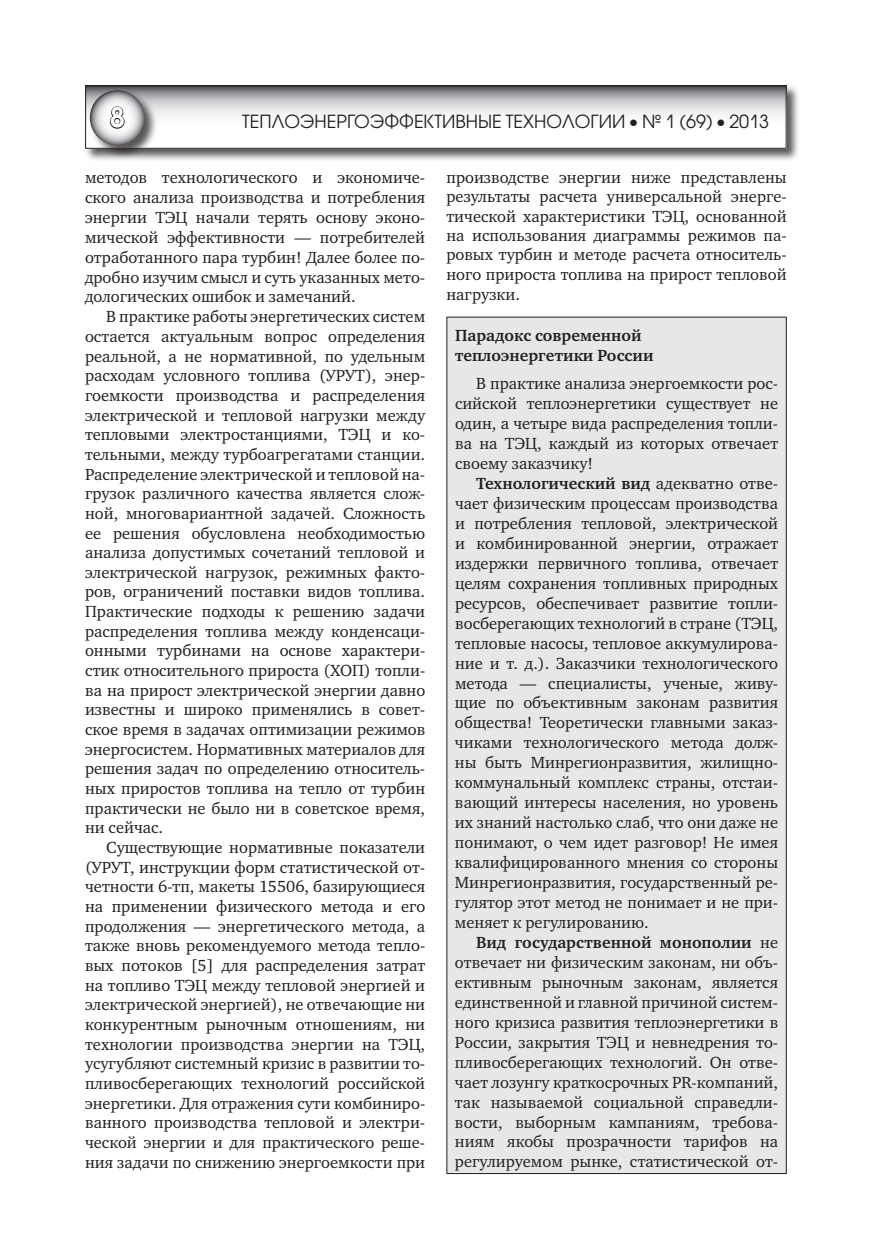
<style>
.page{position:relative;width:893px;height:1259px;background:#fff}
.page>*{position:absolute;margin:0;border:0;box-sizing:border-box;transform-origin:0 0}
.t1{font:600 27px "Avant Garde Gothic C";color:#fff}
.t2{font:18px "Avant Garde Gothic C";color:#231f20}
.t3{font:16.5px/20px "Charter C";color:#231f20;text-align:justify}
.t4{font:700 16.5px/20px "Charter C";color:#231f20}
.s1{font-weight:700}
</style>
<div class="page">
<div style="left:84px;top:84px;width:718px;height:81px;background:#231f20;opacity:.75"></div>
<svg style="left:87px;top:87px;width:697px;height:60px"></svg>
<div style="left:85px;top:85px;width:701px;height:64px;border:1px solid #231f20"></div>
<div style="left:89px;top:89px;width:75px;height:76px;background:#231f20;opacity:.75"></div>
<svg style="left:90px;top:90px;width:55px;height:55px"></svg>
<svg style="left:109px;top:106px;width:16px;height:23px"></svg>
<div style="left:447px;top:317px;width:339px;height:856px;background:#e6e7e9"></div>
<h1 class="t1" style="left:110px;top:101px;width:17px">8</h1>
<p class="t2" style="left:242px;top:111px;width:529px">Теплоэнергоэффективные технологии • № 1 (69) • 2013</p>
<p class="t3" style="left:85px;top:167px;width:342px">методов технологического и экономиче&shy;ского анализа производства и потребления энергии ТЭЦ начали терять основу эконо&shy;мической эффективности — потребителей отработанного пара турбин! Далее более по&shy;дробно изучим смысл и суть указанных мето&shy;дологических ошибок и замечаний.</p>
<p class="t3" style="left:85px;top:307px;width:342px;text-indent:21px">B практике работы энергетических систем остается актуальным вопрос определения реальной, а не нормативной, по удельным расходам условного топлива (УРУТ), энер&shy;гоемкости производства и распределения электрической и тепловой нагрузки между тепловыми электростанциями, ТЭЦ и ко&shy;тельными, между турбоагрегатами станции.<br>Распределение электрической и тепловой на&shy;грузок различного качества является слож&shy;ной, многовариантной задачей. Сложность ее решения обусловлена необходимостью анализа допустимых сочетаний тепловой и электрической нагрузок, режимных факто&shy;ров, ограничений поставки видов топлива.<br>Практические подходы к решению задачи распределения топлива между конденсаци&shy;онными турбинами на основе характери&shy;стик относительного прироста (ХОП) топли&shy;ва на прирост электрической энергии давно известны и широко применялись в совет&shy;ское время в задачах оптимизации режимов энергосистем. Нормативных материалов для решения задач по определению относитель&shy;ных приростов топлива на тепло от турбин практически не было ни в советское время, ни сейчас.</p>
<p class="t3" style="left:85px;top:838px;width:342px;text-indent:21px">Существующие нормативные показатели (УРУТ, инструкции форм статистической от&shy;четности 6-тп, макеты 15506, базирующиеся на применении физического метода и его продолжения — энергетического метода, а также вновь рекомендуемого метода тепло&shy;вых потоков [5] для распределения затрат на топливо ТЭЦ между тепловой энергией и электрической энергией), не отвечающие ни конкурентным рыночным отношениям, ни технологии производства энергии на ТЭЦ, усугубляют системный кризис в развитии то&shy;пливосберегающих технологий российской энергетики. Для отражения сути комбиниро&shy;ванного производства тепловой и электри&shy;ческой энергии и для практического реше&shy;ния задачи по снижению энергоемкости при</p>
<p class="t3" style="left:446px;top:168px;width:342px;line-height:19.5px">производстве энергии ниже представлены результаты расчета универсальной энерге&shy;тической характеристики ТЭЦ, основанной на использования диаграммы режимов па&shy;ровых турбин и методе расчета относитель&shy;ного прироста топлива на прирост тепловой нагрузки.</p>
<p class="t4" style="left:455px;top:325px;width:200px">Парадокс современной теплоэнергетики России</p>
<p class="t3" style="left:455px;top:374px;width:325px;text-indent:21px">B практике анализа энергоемкости рос&shy;сийской теплоэнергетики существует не один, а четыре вида распределения топли&shy;ва на ТЭЦ, каждый из которых отвечает своему заказчику!</p>
<p class="t3" style="left:455px;top:473px;width:325px;text-indent:21px"><span class="s1">Технологический вид</span> адекватно отве&shy;чает физическим процессам производства и потребления тепловой, электрической и комбинированной энергии, отражает издержки первичного топлива, отвечает целям сохранения топливных природных ресурсов, обеспечивает развитие топли&shy;восберегающих технологий в стране (ТЭЦ, тепловые насосы, тепловое аккумулирова&shy;ние и т. д.). Заказчики технологического метода — специалисты, ученые, живу&shy;щие по объективным законам развития общества! Теоретически главными заказ&shy;чиками технологического метода долж&shy;ны быть Минрегионразвития, жилищно&shy;коммунальный комплекс страны, отстаи&shy;вающий интересы населения, но уровень их знаний настолько слаб, что они даже не понимают, о чем идет разговор! Не имея квалифицированного мнения со стороны Минрегионразвития, государственный ре&shy;гулятор этот метод не понимает и не при&shy;меняет к регулированию.</p>
<p class="t3" style="left:455px;top:932px;width:325px;text-indent:21px"><span class="s1">Bид государственной монополии</span> не отвечает ни физическим законам, ни объ&shy;ективным рыночным законам, является единственной и главной причиной систем&shy;ного кризиса развития теплоэнергетики в России, закрытия ТЭЦ и невнедрения то&shy;пливосберегающих технологий. Он отве&shy;чает лозунгу краткосрочных PR-компаний, так называемой социальной справедли&shy;вости, выборным кампаниям, требова&shy;ниям якобы прозрачности тарифов на регулируемом рынке, статистической от-</p>
</div>
